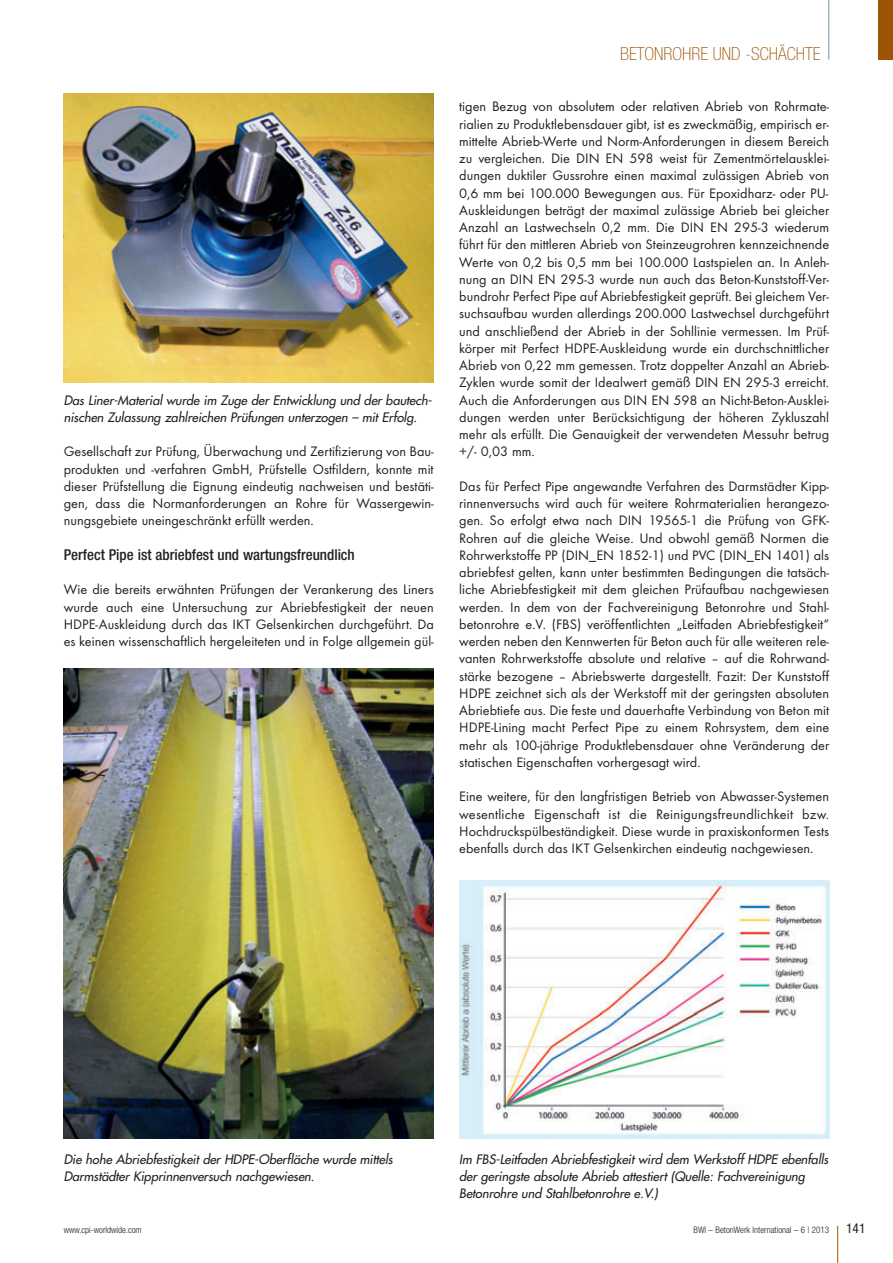
<style>
.page{position:relative;width:893px;height:1263px;background:#fff}
.page>*{position:absolute;margin:0;border:0;box-sizing:border-box;transform-origin:0 0}
.t1{font:100 condensed 18px "Helvetica Neue";color:#9c5506}
.t2{font:500 condensed 15px "Helvetica Neue";color:#231f20}
.t3{font:14.25px/17.2px "Futura T";color:#231f20;text-align:justify}
.t4{font:condensed 13.5px "Helvetica Neue";color:#231f20}
.t5{font:italic 12.75px/17.2px "Futura";letter-spacing:-.005em;color:#231f20}
.t6{font:300 condensed 9px "Helvetica Neue";color:#231f20}
</style>
<div class="page">
<hr style="left:837px;top:1226px;width:1px;height:37px;background:#9c5506">
<hr style="left:828px;top:0;width:1px;height:60px;background:#73909f">
<div style="left:878px;top:0;width:15px;height:60px;background:#9c5506"></div>
<img style="left:64px;top:94px;width:370px;height:289px">
<img style="left:459px;top:880px;width:370px;height:259px">
<img style="left:64px;top:669px;width:370px;height:470px">
<p class="t5" style="left:64px;top:392px;width:372px">Das Liner-Material wurde im Zuge der Entwicklung und der bautech&shy;nischen Zulassung zahlreichen Prüfungen unterzogen – mit Erfolg.</p>
<p class="t3" style="left:64px;top:444px;width:371px">Gesellschaft zur Prüfung, Überwachung und Zertifizierung von Bau - produkten und -verfahren GmbH, Prüfstelle Ostfildern, konnte mit dieser Prüfstellung die Eignung eindeutig nachweisen und bestäti&shy;gen, dass die Normanforderungen an Rohre für Wassergewin - nungs gebiete uneingeschränkt erfüllt werden.</p>
<p class="t2" style="left:64px;top:549px;width:292px">Perfect Pipe ist abriebfest und wartungsfreundlich</p>
<p class="t3" style="left:64px;top:582px;width:372px">Wie die bereits erwähnten Prüfungen der Verankerung des Liners wurde auch eine Untersuchung zur Abriebfestigkeit der neuen HDPE-Auskleidung durch das IKT Gelsenkirchen durchgeführt. Da es keinen wissenschaftlich hergeleiteten und in Folge allgemein gül-</p>
<p class="t1" style="left:620px;top:47px;width:202px">BETONROHRE UND -SCHÄCHTE</p>
<p class="t3" style="left:459px;top:99px;width:371px">tigen Bezug von absolutem oder relativen Abrieb von Rohrmate - rialien zu Produktlebensdauer gibt, ist es zweckmäßig, empirisch er - mittelte Abrieb-Werte und Norm-Anforderungen in diesem Bereich zu vergleichen. Die DIN EN 598 weist für Zement mörtelaus klei - dungen duktiler Gussrohre einen maximal zulässigen Abrieb von 0,6 mm bei 100.000 Bewegungen aus. Für Epoxidharz- oder PU-Aus kleidungen beträgt der maximal zulässige Abrieb bei gleicher Anzahl an Lastwechseln 0,2 mm. Die DIN EN 295-3 wiederum führt für den mittleren Abrieb von Steinzeugrohren kennzeichnende Werte von 0,2 bis 0,5 mm bei 100.000 Lastspielen an. In Anleh - nung an DIN EN 295-3 wurde nun auch das Beton-Kunststoff-Ver - bundrohr Perfect Pipe auf Abriebfestigkeit geprüft. Bei gleichem Ver - suchsaufbau wurden allerdings 200.000 Lastwechsel durchgeführt und anschließend der Abrieb in der Sohllinie vermessen. Im Prüf - körper mit Perfect HDPE-Auskleidung wurde ein durchschnittlicher Abrieb von 0,22 mm gemessen. Trotz doppelter Anzahl an Abrieb-Zyklen wurde somit der Idealwert gemäß DIN EN 295-3 erreicht.<br>Auch die Anforderungen aus DIN EN 598 an Nicht-Beton-Aus klei - dungen werden unter Berücksichtigung der höheren Zykluszahl mehr als erfüllt. Die Genauigkeit der verwendeten Mess uhr betrug +/- 0,03 mm.</p>
<p class="t3" style="left:459px;top:479px;width:371px">Das für Perfect Pipe angewandte Verfahren des Darmstädter Kipp - rinnenversuchs wird auch für weitere Rohrmaterialien herangezo&shy;gen. So erfolgt etwa nach DIN 19565-1 die Prüfung von GFK-Rohren auf die gleiche Weise. Und obwohl gemäß Normen die Rohrwerkstoffe PP (DIN_EN 1852-1) und PVC (DIN_EN 1401) als abriebfest gelten, kann unter bestimmten Bedingungen die tatsäch&shy;liche Abriebfestigkeit mit dem gleichen Prüfaufbau nachgewiesen werden. In dem von der Fachvereinigung Betonrohre und Stahl - beton rohre e.V. (FBS) veröffentlichten „Leitfaden Abriebfestigkeit“ werden neben den Kennwerten für Beton auch für alle weiteren rele&shy;vanten Rohrwerkstoffe absolute und relative – auf die Rohrwand - stärke bezogene – Abriebswerte dargestellt. Fazit: Der Kunststoff HDPE zeichnet sich als der Werkstoff mit der geringsten absoluten Abriebtiefe aus. Die feste und dauerhafte Verbindung von Beton mit HDPE-Lining macht Perfect Pipe zu einem Rohrsystem, dem eine mehr als 100-jährige Produktlebensdauer ohne Veränderung der statischen Eigenschaften vorhergesagt wird.</p>
<p class="t3" style="left:459px;top:789px;width:371px">Eine weitere, für den langfristigen Betrieb von Abwasser-Systemen wesentliche Eigenschaft ist die Reinigungsfreundlichkeit bzw.<br>Hochdruckspülbeständigkeit. Diese wurde in praxiskonformen Tests ebenfalls durch das IKT Gelsenkirchen eindeutig nachgewiesen.</p>
<p class="t5" style="left:64px;top:1151px;width:333px">Die hohe Abriebfestigkeit der HDPE-Oberfläche wurde mittels<br>Darmstädter Kipprinnenversuch nachgewiesen.</p>
<p class="t5" style="left:459px;top:1151px;width:373px">Im FBS-Leitfaden Abriebfestigkeit wird dem Werkstoff HDPE ebenfalls der geringste absolute Abrieb attestiert (Quelle: Fachvereinigung<br>Betonrohre und Stahlbetonrohre e.V.)</p>
<p class="t6" style="left:64px;top:1226px;width:79px">www.cpi-worldwide.com</p>
<p class="t6" style="left:694px;top:1226px;width:137px">BWI – BetonWerk International – 6 | 2013</p>
<p class="t4" style="left:846px;top:1223px;width:21px">141</p>
</div>
